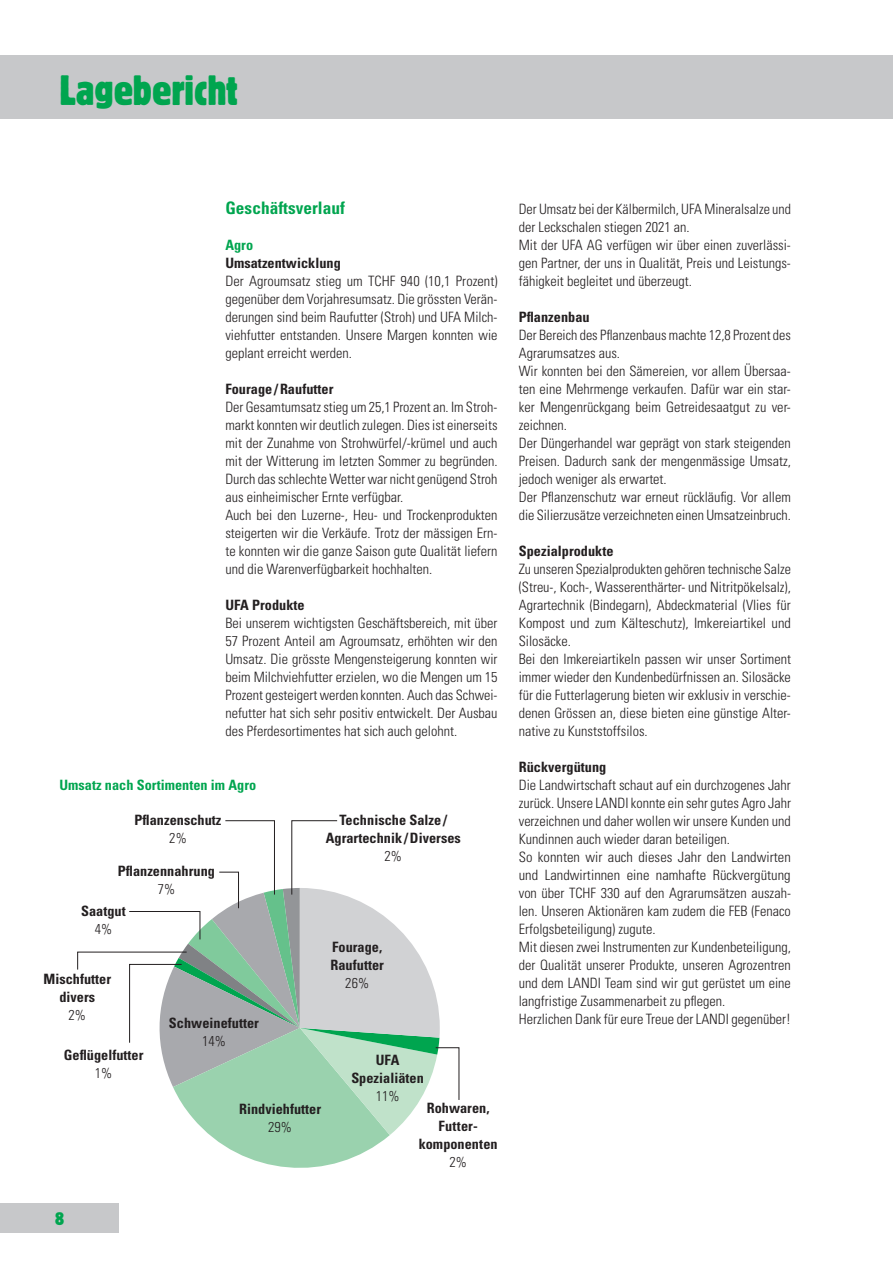
<style>
.page{position:relative;width:893px;height:1263px;background:#fff}
.page>*{position:absolute;margin:0;border:0;box-sizing:border-box;transform-origin:0 0}
.t1{font:condensed 42px "Block Pro";color:#00a54f}
.t2{font:condensed 18px "Block Pro";color:#00a54f}
.t3{font:700 condensed 17.25px "Univers LT Std";letter-spacing:.005em;color:#00a54f}
.t4{font:300 condensed 14.25px/18px "Univers LT Std";color:#231f20}
.t5{font:700 condensed 14.25px/18px "Univers LT Std";letter-spacing:.005em;color:#231f20;text-align:center}
.t6{font:700 condensed 14.25px "Univers LT Std";letter-spacing:.005em;color:#00a54f}
</style>
<div class="page">
<div style="left:0;top:1203px;width:119px;height:30px;background:#c7c8ca"></div>
<div style="left:0;top:55px;width:893px;height:64px;background:#c7c8ca"></div>
<svg style="left:77px;top:820px;width:383px;height:348px"></svg>
<h1 class="t1" style="left:60px;top:63px;width:180px">Lagebericht</h1>
<p class="t3" style="left:225px;top:197px;width:121px">Geschäftsverlauf</p>
<p class="t6" style="left:225px;top:236px;width:29px">Agro</p>
<p class="t5" style="left:225px;top:253px;width:117px">Umsatzentwicklung</p>
<p class="t4" style="left:225px;top:272px;width:274px;text-align:justify">Der Agroumsatz stieg um TCHF 940 (10,1 Prozent) gegenüber dem Vorjahresumsatz. Die grössten Verän&shy;derungen sind beim Raufutter (Stroh) und UFA Milch&shy;viehfutter entstanden. Unsere Margen konnten wie geplant erreicht werden.</p>
<p class="t5" style="left:225px;top:379px;width:110px">Fourage /Raufutter</p>
<p class="t4" style="left:225px;top:398px;width:274px">Der Gesamtumsatz stieg um 25,1 Prozent an. Im Stroh&shy;markt konnten wir deutlich zulegen. Dies ist einerseits mit der Zunahme von Strohwürfel/-krümel und auch mit der Witterung im letzten Sommer zu begründen.<br>Durch das schlechte Wetter war nicht genügend Stroh aus einheimischer Ernte verfügbar.<br>Auch bei den Luzerne-, Heu- und Trockenprodukten steigerten wir die Verkäufe. Trotz der mässigen Ern&shy;te konnten wir die ganze Saison gute Qualität liefern und die Warenverfügbarkeit hochhalten.</p>
<p class="t5" style="left:225px;top:595px;width:81px">UFA Produkte</p>
<p class="t4" style="left:225px;top:614px;width:274px;text-align:justify">Bei unserem wichtigsten Geschäftsbereich, mit über 57 Prozent Anteil am Agroumsatz, erhöhten wir den Umsatz. Die grösste Mengensteigerung konnten wir beim Milchviehfutter erzielen, wo die Mengen um 15<br>Prozent gesteigert werden konnten. Auch das Schwei&shy;nefutter hat sich sehr positiv entwickelt. Der Ausbau des Pferdesortimentes hat sich auch gelohnt.</p>
<p class="t6" style="left:60px;top:776px;width:198px">Umsatz nach Sortimenten im Agro</p>
<p class="t5" style="left:135px;top:811px;width:88px">Pflanzenschutz</p>
<p class="t4" style="left:169px;top:829px;width:19px">2%</p>
<p class="t5" style="left:118px;top:862px;width:99px">Pflanzennahrung</p>
<p class="t4" style="left:158px;top:880px;width:19px">7%</p>
<p class="t5" style="left:81px;top:902px;width:46px">Saatgut</p>
<p class="t4" style="left:95px;top:920px;width:19px">4%</p>
<p class="t5" style="left:43px;top:970px;width:69px">Mischfutter divers</p>
<p class="t4" style="left:69px;top:1006px;width:19px">2%</p>
<p class="t5" style="left:169px;top:1013px;width:92px">Schweinefutter</p>
<p class="t4" style="left:202px;top:1032px;width:25px">14%</p>
<p class="t5" style="left:326px;top:811px;width:137px">Technische Salze / -<br>Agrartechnik /Diverses</p>
<p class="t4" style="left:385px;top:847px;width:19px">2%</p>
<p class="t5" style="left:330px;top:937px;width:55px;text-align:left">Fourage,<br>Raufutter</p>
<p class="t4" style="left:345px;top:974px;width:25px">26%</p>
<p class="t5" style="left:64px;top:1045px;width:81px">Geflügelfutter</p>
<p class="t4" style="left:95px;top:1063px;width:19px">1%</p>
<p class="t2" style="left:55px;top:1207px;width:10px">8</p>
<p class="t5" style="left:239px;top:1099px;width:84px">Rindviehfutter</p>
<p class="t4" style="left:268px;top:1117px;width:25px">29%</p>
<p class="t5" style="left:351px;top:1051px;width:74px">UFA<br>Spezialiäten</p>
<p class="t4" style="left:376px;top:1087px;width:25px">11%</p>
<p class="t5" style="left:419px;top:1099px;width:80px">Rohwaren,<br>Futter&shy;komponenten</p>
<p class="t4" style="left:449px;top:1153px;width:19px">2%</p>
<p class="t4" style="left:519px;top:200px;width:274px">Der Umsatz bei der Kälbermilch, UFA Mineralsalze und der Leckschalen stiegen 2021 an.<br>Mit der UFA AG verfügen wir über einen zuverlässi&shy;gen Partner, der uns in Qualität, Preis und Leistungs&shy;fähigkeit begleitet und überzeugt.</p>
<p class="t5" style="left:519px;top:307px;width:72px">Pflanzenbau</p>
<p class="t4" style="left:519px;top:326px;width:274px">Der Bereich des Pflanzenbaus machte 12,8 Prozent des Agrarumsatzes aus.<br>Wir konnten bei den Sämereien, vor allem Übersaa&shy;ten eine Mehrmenge verkaufen. Dafür war ein star&shy;ker Mengenrückgang beim Getreidesaatgut zu ver&shy;zeichnen.<br>Der Düngerhandel war geprägt von stark steigenden Preisen. Dadurch sank der mengenmässige Umsatz, jedoch weniger als erwartet.<br>Der Pflanzenschutz war erneut rückläufig. Vor allem die Silierzusätze verzeichneten einen Umsatzeinbruch.</p>
<p class="t5" style="left:519px;top:541px;width:96px">Spezialprodukte</p>
<p class="t4" style="left:519px;top:560px;width:274px">Zu unseren Spezialprodukten gehören technische Salze (Streu-, Koch-, Wasserenthärter- und Nitritpökelsalz), Agrartechnik (Bindegarn), Abdeckmaterial (Vlies für Kompost und zum Kälteschutz), Imkereiartikel und Silosäcke.<br>Bei den Imkereiartikeln passen wir unser Sortiment immer wieder den Kundenbedürfnissen an. Silosäcke für die Futterlagerung bieten wir exklusiv in verschie&shy;denen Grössen an, diese bieten eine günstige Alter&shy;native zu Kunststoffsilos.</p>
<p class="t5" style="left:519px;top:757px;width:89px">Rückvergütung</p>
<p class="t4" style="left:519px;top:776px;width:274px">Die Landwirtschaft schaut auf ein durchzogenes Jahr zurück. Unsere LANDI konnte ein sehr gutes Agro Jahr verzeichnen und daher wollen wir unsere Kunden und Kundinnen auch wieder daran beteiligen.<br>So konnten wir auch dieses Jahr den Landwirten und Landwirtinnen eine namhafte Rückvergütung von über TCHF 330 auf den Agrarumsätzen auszah&shy;len. Unseren Aktionären kam zudem die FEB (Fenaco Erfolgsbeteiligung) zugute.<br>Mit diesen zwei Instrumenten zur Kundenbeteiligung, der Qualität unserer Produkte, unseren Agrozentren und dem LANDI Team sind wir gut gerüstet um eine langfristige Zusammenarbeit zu pflegen.<br>Herzlichen Dank für eure Treue der LANDI gegenüber!</p>
</div>
